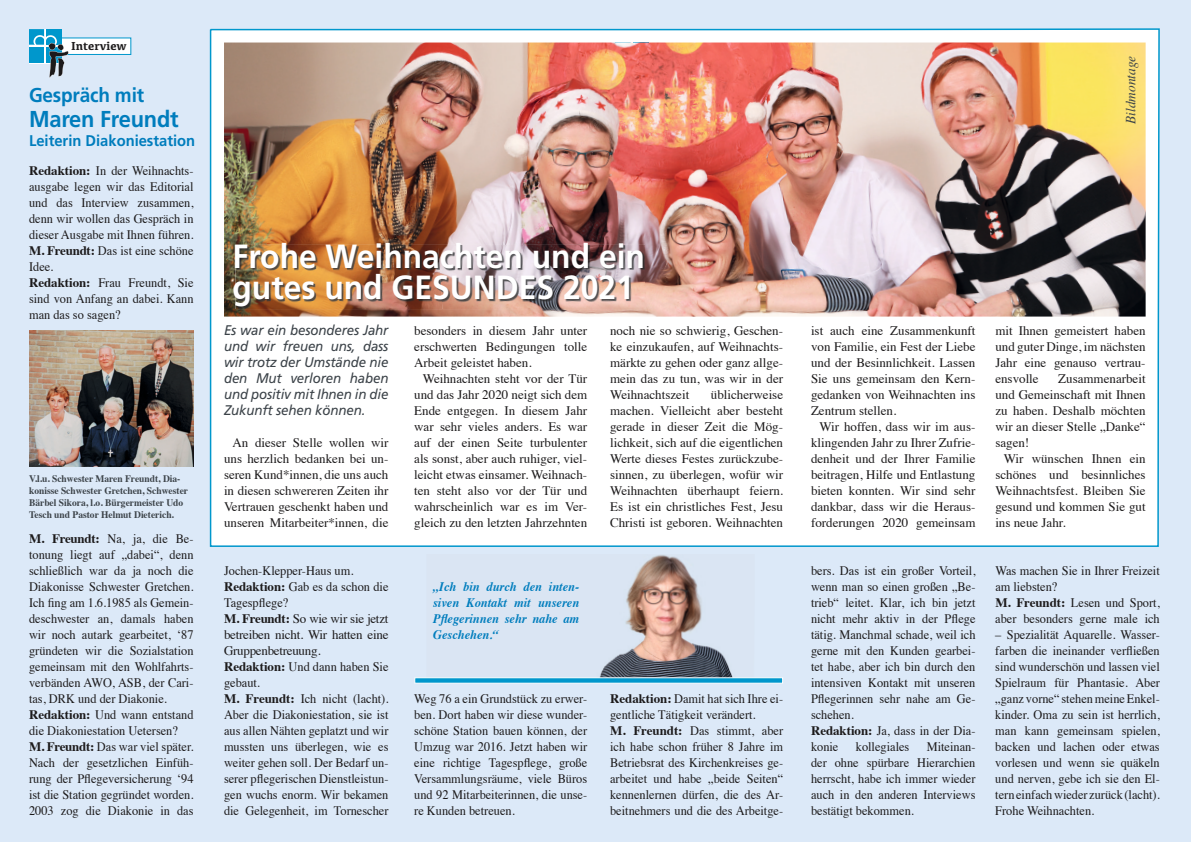
<style>
.page{position:relative;width:1191px;height:842px;background:#dce9f8}
.page>*{position:absolute;margin:0;border:0;box-sizing:border-box;transform-origin:0 0}
.t1{font:700 33.5px/31.3px "Frutiger";color:#fff;scale:.95 1}
.t2{font:700 23px "Frutiger";letter-spacing:-.01em;color:#007dbd;scale:.95 1}
.t3{font:700 20px "Frutiger";letter-spacing:-.01em;color:#007dbd;scale:.95 1}
.t4{font:700 15.5px "Frutiger";color:#007dbd;scale:.95 1}
.t5{font:italic 14px/16px "Frutiger";letter-spacing:-.01em;color:#3c4349;text-align:justify;scale:.95 1}
.t6{font:italic 14px "Times";color:#3c4349;scale:.95 1}
.t7{font:13px/16px "Times";color:#1c1a1b;scale:.95 1}
.t8{font:13px/16px "Times";color:#1c1a1b;text-align:justify}
.t9{font:italic 700 13px/16px "Times";color:#007dbd;text-align:justify;scale:.95 1}
.t10{font:700 12px "Kefa";color:#1c1a1b}
.t11{font:700 10px/12px "Times";color:#3c4349;scale:.95 1}
.s1{font-weight:700}
</style>
<div class="page">
<div style="left:209px;top:28px;width:951px;height:519px;background:#fff"></div>
<img style="left:29px;top:331px;width:164px;height:135px">
<img style="left:599px;top:554px;width:134px;height:123px">
<div style="left:414px;top:677px;width:369px;height:7px;background:#0097cc;border:1px solid #fff"></div>
<div style="left:31px;top:37px;width:100px;height:18px;background:#fff;border:1px solid #0097cc"></div>
<svg style="left:29px;top:29px;width:17px;height:18px"></svg>
<div style="left:46px;top:29px;width:16px;height:16px;background:#0097cc"></div>
<div style="left:29px;top:29px;width:15px;height:16px;background:#0097cc"></div>
<div style="left:29px;top:47px;width:15px;height:16px;background:#0097cc"></div>
<svg style="left:33px;top:35px;width:35px;height:43px"></svg>
<svg style="left:633px;top:42px;width:16px;height:1px"></svg>
<div style="left:615px;top:42px;width:15px;height:16px;background:#b4dcea"></div>
<img style="left:224px;top:43px;width:921px;height:274px">
<img style="left:235px;top:245px;width:203px;height:64px">
<img style="left:438px;top:245px;width:207px;height:64px">
<p class="t10" style="left:71px;top:42px;width:57px">Interview</p>
<h3 class="t3" style="left:29px;top:83px;width:123px">Gespräch mit</h3>
<h2 class="t2" style="left:29px;top:106px;width:159px">Maren Freundt</h2>
<p class="t4" style="left:29px;top:131px;width:176px">Leiterin Diakoniestation</p>
<p class="t7" style="left:29px;top:162px;width:175px"><span class="s1">Redaktion:</span> In der Weihnachts&shy;ausgabe legen wir das Editorial und das Interview zusammen, denn wir wollen das Gespräch in dieser Ausgabe mit Ihnen führen.<br><span class="s1">M. Freundt:</span> Das ist eine schöne<br>Idee.<br><span class="s1">Redaktion:</span> Frau Freundt, Sie sind von Anfang an dabei. Kann man das so sagen?</p>
<p class="t10" style="left:71px;top:170px;width:65px">Impressum</p>
<p class="t11" style="left:29px;top:471px;width:169px">V.l.u. Schwester Maren Freundt, Dia&shy;konisse Schwester Gretchen, Schwester Bärbel Sikora, l.o. Bürgermeister Udo Tesch und Pastor Helmut Dieterich.</p>
<p class="t7" style="left:29px;top:530px;width:175px"><span class="s1">M. Freundt:</span> Na, ja, die Be&shy;tonung liegt auf „dabei“, denn schließlich war da ja noch die<br>Diakonisse Schwester Gretchen.<br>Ich fing am 1.6.1985 als Gemein&shy;deschwester an, damals haben wir noch autark gearbeitet, ‘87 gründeten wir die Sozialstation gemeinsam mit den Wohlfahrts&shy;verbänden AWO, ASB, der Cari&shy;tas, DRK und der Diakonie.<br><span class="s1">Redaktion:</span> Und wann entstand die Diakoniestation Uetersen?<br><span class="s1">M. Freundt:</span> Das war viel später.<br>Nach der gesetzlichen Einfüh&shy;rung der Pflegeversicherung ‘94 ist die Station gegründet worden.<br>2003 zog die Diakonie in das</p>
<p class="t6" style="left:1118px;top:124px;width:73px;rotate:-90deg">Bildmontage</p>
<h1 class="t1" style="left:232px;top:241px;width:435px">Frohe Weihnachten und ein gutes und GESUNDES 2021</h1>
<p class="t5" style="left:224px;top:322px;width:175px">Es war ein besonderes Jahr und wir freuen uns, dass wir trotz der Umstände nie den Mut verloren haben und positiv mit Ihnen in die Zukunft sehen können.</p>
<p class="t8" style="left:224px;top:434px;width:166px;text-indent:9px">An dieser Stelle wollen wir uns herzlich bedanken bei un&shy;seren Kund*innen, die uns auch in diesen schwereren Zeiten ihr Vertrauen geschenkt haben und unseren Mitarbeiter*innen, die</p>
<p class="t7" style="left:224px;top:562px;width:175px">Jochen-Klepper-Haus um.<br><span class="s1">Redaktion:</span> Gab es da schon die<br>Tagespflege?<br><span class="s1">M. Freundt:</span> So wie wir sie jetzt betreiben nicht. Wir hatten eine<br>Gruppenbetreuung.<br><span class="s1">Redaktion:</span> Und dann haben Sie gebaut.<br><span class="s1">M. Freundt:</span> Ich nicht (lacht).<br>Aber die Diakoniestation, sie ist aus allen Nähten geplatzt und wir mussten uns überlegen, wie es weiter gehen soll. Der Bedarf un&shy;serer pflegerischen Dienstleistun&shy;gen wuchs enorm. Wir bekamen die Gelegenheit, im Tornescher</p>
<p class="t8" style="left:414px;top:322px;width:174px">besonders in diesem Jahr unter erschwerten Bedingungen tolle Arbeit geleistet haben.</p>
<p class="t8" style="left:414px;top:370px;width:174px;text-indent:9px">Weihnachten steht vor der Tür und das Jahr 2020 neigt sich dem Ende entgegen. In diesem Jahr war sehr vieles anders. Es war auf der einen Seite turbulenter als sonst, aber auch ruhiger, viel&shy;leicht etwas einsamer. Weihnach&shy;ten steht also vor der Tür und wahrscheinlich war es im Ver&shy;gleich zu den letzten Jahrzehnten</p>
<p class="t9" style="left:433px;top:578px;width:155px">„Ich bin durch den inten&shy;siven Kontakt mit unseren Pflegerinnen sehr nahe am Geschehen.“</p>
<p class="t8" style="left:610px;top:322px;width:174px">noch nie so schwierig, Geschen&shy;ke einzukaufen, auf Weihnachts&shy;märkte zu gehen oder ganz allge&shy;mein das zu tun, was wir in der Weihnachtszeit</p>
<p class="t8" style="left:610px;top:386px;width:174px;text-indent:101px">üblicherweise machen. Vielleicht aber besteht gerade in dieser Zeit die Mög&shy;lichkeit, sich auf die eigentlichen Werte dieses Festes zurückzube&shy;sinnen, zu überlegen, wofür wir Weihnachten überhaupt feiern.<br>Es ist ein christliches Fest, Jesu Christi ist geboren. Weihnachten</p>
<p class="t7" style="left:414px;top:690px;width:184px;text-align:justify">Weg 76 a ein Grundstück zu erwer&shy;ben. Dort haben wir diese wunder&shy;schöne Station bauen können, der Umzug war 2016. Jetzt haben wir eine richtige Tagespflege, große Versammlungsräume, viele Büros und 92 Mitarbeiterinnen, die unse&shy;re Kunden betreuen.</p>
<p class="t7" style="left:610px;top:690px;width:184px"><span class="s1">Redaktion:</span> Damit hat sich Ihre ei&shy;gentliche Tätigkeit verändert.<br><span class="s1">M. Freundt:</span> Das stimmt, aber ich habe schon früher 8 Jahre im<br>Betriebsrat des Kirchenkreises ge&shy;arbeitet und habe „beide Seiten“ kennenlernen dürfen, die des Ar&shy;beitnehmers und die des Arbeitge-</p>
<p class="t8" style="left:811px;top:322px;width:166px">ist auch eine Zusammenkunft von Familie, ein Fest der Liebe und der Besinnlichkeit. Lassen Sie uns gemeinsam den Kern&shy;gedanken von Weihnachten ins Zentrum stellen.</p>
<p class="t8" style="left:811px;top:418px;width:166px;text-indent:9px">Wir hoffen, dass wir im aus&shy;klingenden Jahr zu Ihrer Zufrie&shy;denheit und der Ihrer Familie beitragen, Hilfe und Entlastung bieten konnten. Wir sind sehr dankbar, dass wir die Heraus&shy;forderungen 2020 gemeinsam</p>
<p class="t7" style="left:811px;top:562px;width:175px">bers. Das ist ein großer Vorteil, wenn man so einen großen „Be&shy;trieb“ leitet. Klar, ich bin jetzt nicht mehr aktiv in der Pflege tätig. Manchmal schade, weil ich gerne mit den Kunden gearbei&shy;tet habe, aber ich bin durch den intensiven Kontakt mit unseren<br>Pflegerinnen sehr nahe am Ge&shy;schehen.<br><span class="s1">Redaktion:</span> Ja, dass in der Dia&shy;konie</p>
<p class="t7" style="left:856px;top:738px;width:58px">kollegiales</p>
<p class="t7" style="left:811px;top:738px;width:175px;text-align:justify;text-indent:116px">Miteinan&shy;der ohne spürbare Hierarchien herrscht, habe ich immer wieder auch in den anderen Interviews bestätigt bekommen.</p>
<p class="t8" style="left:995px;top:322px;width:152px">mit Ihnen gemeistert haben und guter Dinge, im nächsten Jahr eine genauso vertrau&shy;ensvolle</p>
<p class="t8" style="left:995px;top:370px;width:152px;text-indent:63px">Zusammenarbeit und Gemeinschaft mit Ihnen zu haben. Deshalb möchten wir an dieser Stelle „Danke“ sagen!</p>
<p class="t8" style="left:995px;top:450px;width:152px;text-indent:9px">Wir wünschen Ihnen ein schönes und besinnliches Weihnachtsfest. Bleiben Sie gesund und kommen Sie gut ins neue Jahr.</p>
<p class="t7" style="left:995px;top:562px;width:175px">Was machen Sie in Ihrer Freizeit am liebsten?<br><span class="s1">M. Freundt:</span> Lesen und Sport, aber besonders gerne male ich</p>
<p class="t7" style="left:995px;top:626px;width:175px;text-align:justify">– Spezialität Aquarelle. Wasser&shy;farben die ineinander verfließen sind wunderschön und lassen viel Spielraum für Phantasie. Aber „ganz vorne“ stehen meine Enkel&shy;kinder. Oma zu sein ist herrlich, man kann gemeinsam spielen, backen und lachen oder etwas vorlesen und wenn sie quäkeln und nerven, gebe ich sie den El&shy;tern einfach wieder zurück (lacht).<br>Frohe Weihnachten.</p>
</div>
